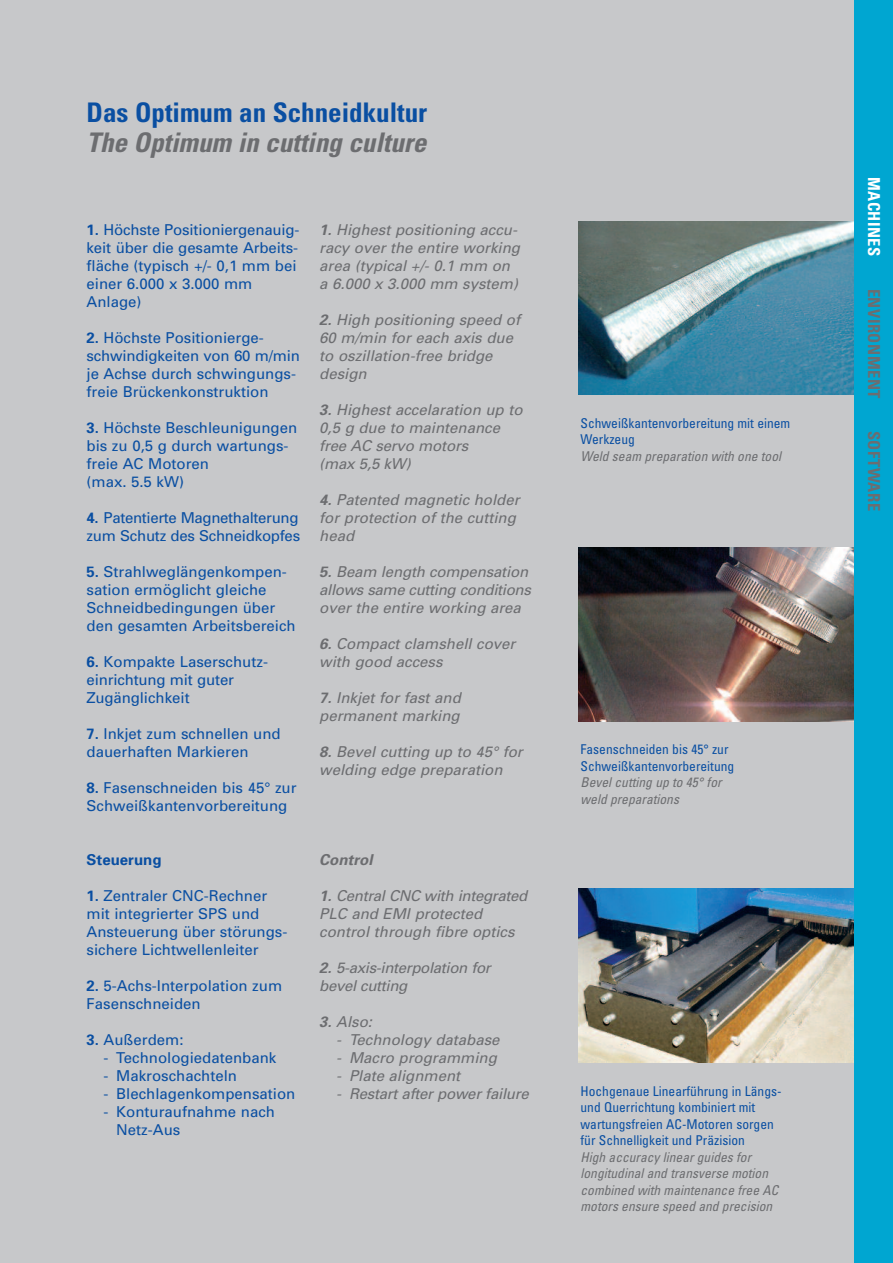
<style>
.page{position:relative;width:893px;height:1263px;background:#c7c8ca}
.page>*{position:absolute;margin:0;border:0;box-sizing:border-box;transform-origin:0 0}
.t1{font:italic 700 condensed 27px "Univers";color:#6c6d70}
.t2{font:700 condensed 27px "Univers";color:#0a4fa2}
.t3{font:700 condensed 16.5px "Univers";letter-spacing:.03em;color:#6c6d70}
.t4{font:700 condensed 16.5px "Univers";letter-spacing:.03em;color:#fff}
.t5{font:15px/18px "Univers";color:#0a4fa2}
.t6{font:italic 15px/18px "Univers";color:#6c6d70}
.t7{font:15px/18px "Univers";letter-spacing:-.02em;color:#0a4fa2}
.t8{font:italic 15px/18px "Univers";letter-spacing:-.02em;color:#6c6d70}
.t9{font:700 15px "Univers";color:#0a4fa2}
.t10{font:italic 700 15px "Univers";color:#6c6d70}
.t11{font:condensed 13.5px/16.5px "Univers";color:#0a4fa2}
.t12{font:italic condensed 13.5px/16.5px "Univers";color:#6c6d70}
.s1{font-weight:700}
</style>
<div class="page">
<img style="left:578px;top:547px;width:276px;height:174px">
<img style="left:578px;top:221px;width:277px;height:174px">
<img style="left:578px;top:888px;width:277px;height:175px">
<div style="left:855px;top:0;width:38px;height:1263px;background:#00a6d1"></div>
<h1 class="t2" style="left:87px;top:102px;width:342px">Das Optimum an Schneidkultur</h1>
<h1 class="t1" style="left:87px;top:132px;width:341px">The Optimum in cutting culture</h1>
<p class="t5" style="left:87px;top:222px;width:215px"><span class="s1">1.</span> Höchste Positioniergenauig&shy;keit über die gesamte Arbeits&shy;fläche (typisch +/- 0,1 mm bei einer 6.000 x 3.000 mm<br>Anlage)</p>
<p class="t5" style="left:87px;top:330px;width:215px"><span class="s1">2.</span> Höchste Positionierge&shy;schwindigkeiten von 60 m/min je Achse durch schwingungs&shy;freie Brückenkonstruktion</p>
<p class="t5" style="left:87px;top:420px;width:212px"><span class="s1">3.</span> Höchste Beschleunigungen bis zu 0,5 g durch wartungs&shy;freie AC Motoren<br>(max. 5.5 kW)</p>
<p class="t7" style="left:87px;top:510px;width:215px"><span class="s1">4.</span> Patentierte Magnethalterung zum Schutz des Schneidkopfes</p>
<p class="t5" style="left:87px;top:564px;width:211px"><span class="s1">5.</span> Strahlweglängenkompen&shy;sation ermöglicht gleiche<br>Schneidbedingungen über den gesamten Arbeitsbereich</p>
<p class="t5" style="left:87px;top:654px;width:183px"><span class="s1">6.</span> Kompakte Laserschutz&shy;einrichtung mit guter<br>Zugänglichkeit</p>
<p class="t5" style="left:87px;top:726px;width:196px"><span class="s1">7.</span> Inkjet zum schnellen und dauerhaften Markieren</p>
<p class="t5" style="left:87px;top:780px;width:212px"><span class="s1">8.</span> Fasenschneiden bis 45° zur<br>Schweißkantenvorbereitung</p>
<p class="t9" style="left:87px;top:854px;width:77px">Steuerung</p>
<p class="t5" style="left:87px;top:888px;width:202px"><span class="s1">1.</span> Zentraler CNC-Rechner mit integrierter SPS und<br>Ansteuerung über störungs&shy;sichere Lichtwellenleiter</p>
<p class="t5" style="left:87px;top:978px;width:197px"><span class="s1">2.</span> 5-Achs-Interpolation zum<br>Fasenschneiden</p>
<p class="t5" style="left:87px;top:1032px;width:99px"><span class="s1">3.</span> Außerdem:</p>
<p class="t5" style="left:104px;top:1050px;width:174px">- Technologiedatenbank</p>
<p class="t5" style="left:104px;top:1068px;width:135px">- Makroschachteln</p>
<p class="t5" style="left:104px;top:1086px;width:193px">- Blechlagenkompensation</p>
<p class="t5" style="left:116px;top:1104px;width:160px;text-indent:-13px">- Konturaufnahme nach<br>Netz-Aus</p>
<p class="t6" style="left:319px;top:222px;width:202px"><span class="s1">1.</span> Highest positioning accu&shy;racy over the entire working area (typical +/- 0.1 mm on a 6.000 x 3.000 mm system)</p>
<p class="t6" style="left:319px;top:312px;width:202px"><span class="s1">2.</span> High positioning speed of<br>60 m/min for each axis due to oszillation-free bridge design</p>
<p class="t6" style="left:319px;top:402px;width:205px"><span class="s1">3.</span> Highest accelaration up to<br>0,5 g due to maintenance free AC servo motors<br>(max 5,5 kW)</p>
<p class="t6" style="left:319px;top:492px;width:202px"><span class="s1">4.</span> Patented magnetic holder for protection of the cutting head</p>
<p class="t6" style="left:319px;top:564px;width:213px"><span class="s1">5.</span> Beam length compensation allows same cutting conditions over the entire working area</p>
<p class="t6" style="left:319px;top:636px;width:198px"><span class="s1">6.</span> Compact clamshell cover with good access</p>
<p class="t6" style="left:319px;top:690px;width:143px"><span class="s1">7.</span> Inkjet for fast and permanent marking</p>
<p class="t6" style="left:319px;top:744px;width:205px"><span class="s1">8.</span> Bevel cutting up to 45° for welding edge preparation</p>
<p class="t10" style="left:319px;top:854px;width:55px">Control</p>
<p class="t6" style="left:319px;top:888px;width:209px"><span class="s1">1.</span> Central CNC with integrated<br>PLC and EMI protected control through fibre optics</p>
<p class="t8" style="left:319px;top:960px;width:173px"><span class="s1">2.</span> 5-axis-interpolation for bevel cutting</p>
<p class="t6" style="left:319px;top:1014px;width:54px"><span class="s1">3.</span> Also:</p>
<p class="t6" style="left:336px;top:1032px;width:165px">- Technology database</p>
<p class="t6" style="left:336px;top:1050px;width:162px">- Macro programming</p>
<p class="t6" style="left:336px;top:1068px;width:125px">- Plate alignment</p>
<p class="t6" style="left:336px;top:1086px;width:194px">- Restart after power failure</p>
<p class="t11" style="left:580px;top:416px;width:211px">Schweißkantenvorbereitung mit einem<br>Werkzeug</p>
<p class="t12" style="left:580px;top:449px;width:202px">Weld seam preparation with one tool</p>
<p class="t11" style="left:580px;top:742px;width:155px">Fasenschneiden bis 45° zur<br>Schweißkantenvorbereitung</p>
<p class="t12" style="left:580px;top:775px;width:143px">Bevel cutting up to 45° for weld preparations</p>
<p class="t11" style="left:580px;top:1084px;width:203px">Hochgenaue Linearführung in Längs&shy;und Querrichtung kombiniert mit wartungsfreien AC-Motoren sorgen für Schnelligkeit und Präzision</p>
<p class="t12" style="left:580px;top:1150px;width:199px">High accuracy linear guides for longitudinal and transverse motion combined with maintenance free AC motors ensure speed and precision</p>
<p class="t4" style="left:880px;top:177px;width:81px;rotate:90deg">MACHINES</p>
<p class="t3" style="left:880px;top:289px;width:111px;rotate:90deg">ENVIRONMENT</p>
<p class="t3" style="left:880px;top:431px;width:82px;rotate:90deg">SOFTWARE</p>
</div>
